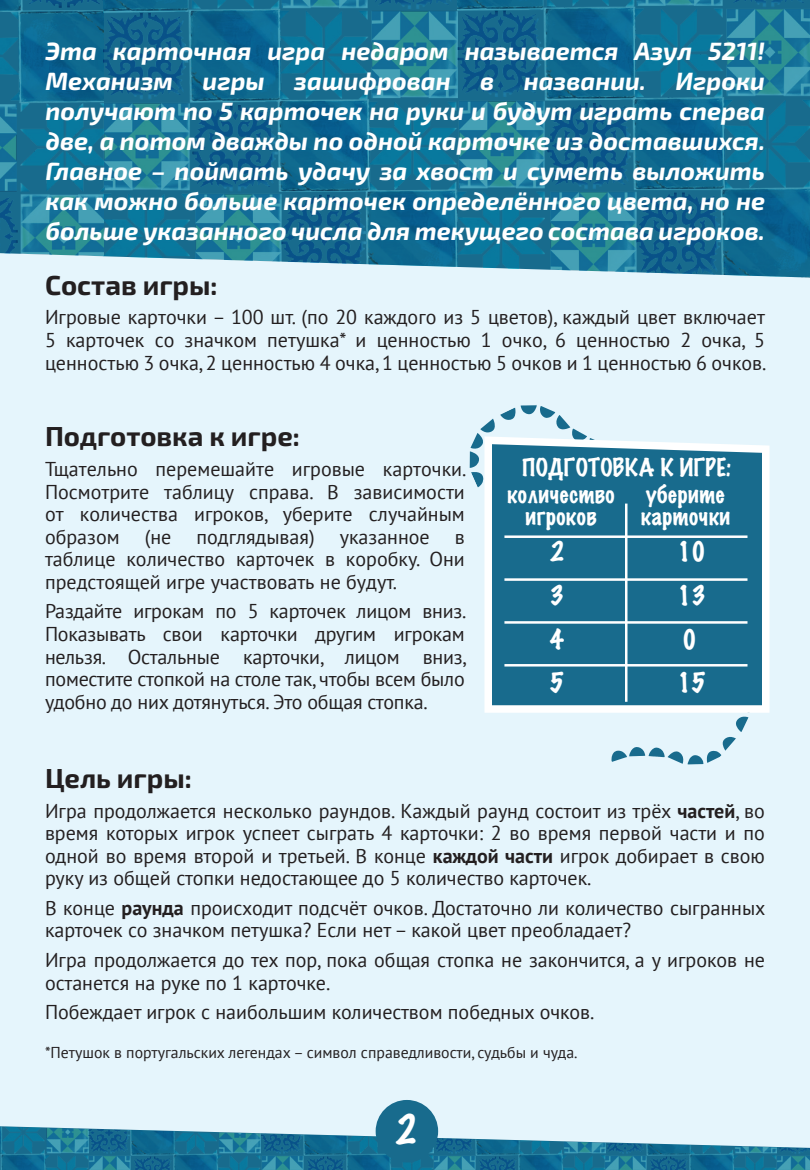
<style>
.page{position:relative;width:810px;height:1170px;background:#fff}
.page>*{position:absolute;margin:0;border:0;box-sizing:border-box;transform-origin:0 0}
.t1{font:100 37.5px "Marker Felt";color:#fff}
.t2{font:700 27.5px "Exo 2";color:#231f20}
.t3{font:italic 700 25px/30px "Exo 2";color:#fff;text-align:justify}
.t4{font:100 25px "Marker Felt";color:#fff}
.t5{font:100 22.5px/22.5px "Marker Felt";color:#fff}
.t6{font:20px/22.5px "PT Sans";color:#231f20;text-align:justify}
.t7{font:15.75px "PT Sans";color:#231f20}
.s1{font-weight:700}
</style>
<div class="page">
<div style="left:0;top:0;width:810px;height:1169px;background:#e5f5fc"></div>
<svg style="left:0;top:1169px;width:810px;height:1px"></svg>
<img style="left:0;top:0;width:103px;height:257px">
<img style="left:103px;top:0;width:707px;height:278px">
<img style="left:0;top:1126px;width:604px;height:43px">
<img style="left:604px;top:1142px;width:206px;height:27px">
<div style="left:376px;top:1099px;width:62px;height:63px;background:#186b8d;border-radius:50%"></div>
<svg style="left:470px;top:405px;width:109px;height:82px"></svg>
<svg style="left:611px;top:716px;width:138px;height:49px"></svg>
<svg style="left:481px;top:432px;width:289px;height:281px;background:#3a819e"></svg>
<hr style="left:625px;top:503px;width:3px;height:198px;background:#fff">
<hr style="left:504px;top:535px;width:244px;height:3px;background:#fff">
<hr style="left:504px;top:578px;width:244px;height:2px;background:#fff">
<hr style="left:504px;top:621px;width:244px;height:2px;background:#fff">
<hr style="left:504px;top:664px;width:244px;height:2px;background:#fff">
<p class="t3" style="left:46px;top:36px;width:721px">Эта карточная игра недаром называется Азул 5211!<br>Механизм игры зашифрован в названии. Игроки получают по 5 карточек на руки и будут играть сперва две, а потом дважды по одной карточке из доставшихся.<br>Главное – поймать удачу за хвост и суметь выложить как можно больше карточек определённого цвета, но не больше указанного числа для текущего состава игроков.</p>
<h2 class="t2" style="left:45px;top:268px;width:174px">Состав игры:</h2>
<p class="t6" style="left:45px;top:306px;width:723px">Игровые карточки – 100 шт. (по 20 каждого из 5 цветов), каждый цвет включает 5 карточек со значком петушка* и ценностью 1 очко, 6 ценностью 2 очка, 5 ценностью 3 очка, 2 ценностью 4 очка, 1 ценностью 5 очков и 1 ценностью 6 очков.</p>
<h2 class="t2" style="left:45px;top:420px;width:256px">Подготовка к игре:</h2>
<p class="t6" style="left:45px;top:457px;width:423px">Тщательно перемешайте игровые карточки.<br>Посмотрите таблицу справа. В зависимости от количества игроков, уберите случайным образом</p>
<p class="t6" style="left:145px;top:525px;width:28px">(не</p>
<p class="t6" style="left:196px;top:525px;width:120px">подглядывая)</p>
<p class="t6" style="left:340px;top:525px;width:92px">указанное</p>
<p class="t6" style="left:45px;top:525px;width:421px;text-indent:410px">в таблице количество карточек в коробку. Они предстоящей игре участвовать не будут.</p>
<p class="t6" style="left:45px;top:599px;width:423px">Раздайте игрокам по 5 карточек лицом вниз.<br>Показывать свои карточки другим игрокам нельзя. Остальные карточки, лицом вниз, поместите стопкой на столе так, чтобы всем было удобно до них дотянуться. Это общая стопка.</p>
<p class="t5" style="left:521px;top:456px;width:212px">ПОДГОТОВКА К ИГРЕ:</p>
<p class="t5" style="left:507px;top:482px;width:109px;text-align:center">количество игроков</p>
<p class="t5" style="left:641px;top:482px;width:91px">уберите карточки</p>
<p class="t4" style="left:550px;top:532px;width:16px">2</p>
<p class="t4" style="left:677px;top:532px;width:30px">10</p>
<p class="t4" style="left:550px;top:575px;width:16px">3</p>
<p class="t4" style="left:677px;top:575px;width:30px">13</p>
<p class="t4" style="left:550px;top:619px;width:16px">4</p>
<p class="t4" style="left:682px;top:619px;width:16px">0</p>
<p class="t4" style="left:550px;top:663px;width:16px">5</p>
<p class="t4" style="left:677px;top:663px;width:30px">15</p>
<h2 class="t2" style="left:45px;top:761px;width:148px">Цель игры:</h2>
<p class="t6" style="left:45px;top:798px;width:722px">Игра продолжается несколько раундов. Каждый раунд состоит из трёх <span class="s1">частей</span>, во время которых игрок успеет сыграть 4 карточки: 2 во время первой части и по одной во время второй и третьей. В конце <span class="s1">каждой части</span> игрок добирает в свою руку из общей стопки недостающее до 5 количество карточек.</p>
<p class="t6" style="left:45px;top:896px;width:722px">В конце <span class="s1">раунда</span> происходит подсчёт очков. Достаточно ли количество сыгранных карточек со значком петушка? Если нет – какой цвет преобладает?</p>
<p class="t6" style="left:45px;top:948px;width:721px">Игра продолжается до тех пор, пока общая стопка не закончится, а у игроков не останется на руке по 1 карточке.</p>
<p class="t6" style="left:45px;top:1000px;width:551px">Побеждает игрок с наибольшим количеством победных очков.</p>
<p class="t7" style="left:45px;top:1042px;width:534px">*Петушок в португальских легендах – символ справедливости, судьбы и чуда.</p>
<h1 class="t1" style="left:395px;top:1099px;width:23px">2</h1>
</div>
